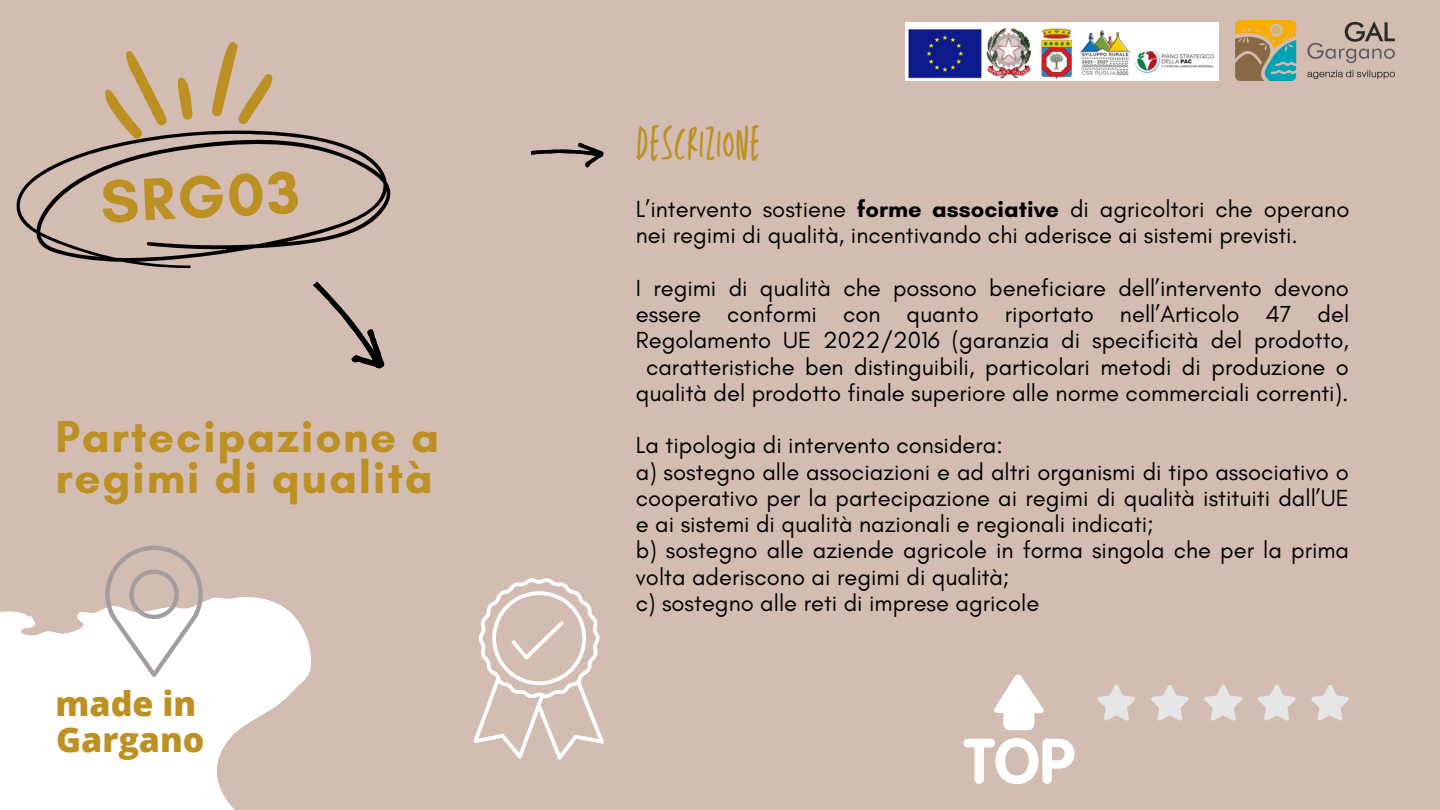
<style>
.page{position:relative;width:1440px;height:810px;background:#d3bdb3}
.page>*{position:absolute;margin:0;border:0;box-sizing:border-box;transform-origin:0 0}
.t1{font:700 61px "Glacial Indifference";color:#bd9023}
.t2{font:700 45.7px/41.2px "Glacial Indifference";letter-spacing:.035em;color:#bd9023}
.t3{font:45.7px "TC Chaddlewood Regular";letter-spacing:.035em;color:#bd9023}
.t4{font:800 34px "Open Sans";color:#bd9023}
.t5{font:23.7px/26.2px "Glacial Indifference";color:#000}
.s1{font-weight:700}
</style>
<div class="page">
<svg style="left:16px;top:42px;width:375px;height:227px"></svg>
<svg style="left:313px;top:281px;width:72px;height:88px"></svg>
<svg style="left:531px;top:143px;width:73px;height:24px"></svg>
<img style="left:1236px;top:21px;width:158px;height:60px">
<img style="left:905px;top:22px;width:314px;height:59px">
<svg style="left:0;top:545px;width:311px;height:265px;fill:#fff"></svg>
<svg style="left:105px;top:546px;width:98px;height:131px"></svg>
<svg style="left:473px;top:578px;width:131px;height:182px"></svg>
<svg style="left:1097px;top:685px;width:38px;height:36px"></svg>
<svg style="left:1151px;top:685px;width:38px;height:36px"></svg>
<svg style="left:1204px;top:685px;width:38px;height:36px"></svg>
<svg style="left:1258px;top:685px;width:38px;height:36px"></svg>
<svg style="left:1311px;top:685px;width:38px;height:36px"></svg>
<svg style="left:964px;top:674px;width:111px;height:110px"></svg>
<p class="t1" style="left:99px;top:165px;width:201px;rotate:-3deg">SRG03</p>
<p class="t2" style="left:56px;top:415px;width:385px">Partecipazione a regimi di qualità</p>
<p class="t4" style="left:56px;top:680px;width:142px">made in</p>
<p class="t4" style="left:56px;top:715px;width:150px">Gargano</p>
<p class="t3" style="left:636px;top:115px;width:126px">DESCRIZIONE</p>
<p class="t5" style="left:636px;top:196px;width:715px">L’intervento sostiene <span class="s1">forme associative</span> di agricoltori che operano nei regimi di qualità, incentivando chi aderisce ai sistemi previsti.</p>
<p class="t5" style="left:636px;top:274px;width:715px;text-align:center">I regimi di qualità che possono beneficiare dell’intervento devono essere conformi con quanto riportato nell’Articolo 47 del Regolamento UE 2022/2016 (garanzia di specificità del prodotto, caratteristiche ben distinguibili, particolari metodi di produzione o qualità del prodotto finale superiore alle norme commerciali correnti).</p>
<p class="t5" style="left:636px;top:432px;width:368px">La tipologia di intervento considera:</p>
<p class="t5" style="left:636px;top:458px;width:715px;text-align:justify">a) sostegno alle associazioni e ad altri organismi di tipo associativo o cooperativo per la partecipazione ai regimi di qualità istituiti dall’UE e ai sistemi di qualità nazionali e regionali indicati;</p>
<p class="t5" style="left:636px;top:537px;width:715px">b) sostegno alle aziende agricole in forma singola che per la prima volta aderiscono ai regimi di qualità;</p>
<p class="t5" style="left:636px;top:589px;width:405px">c) sostegno alle reti di imprese agricole</p>
</div>
